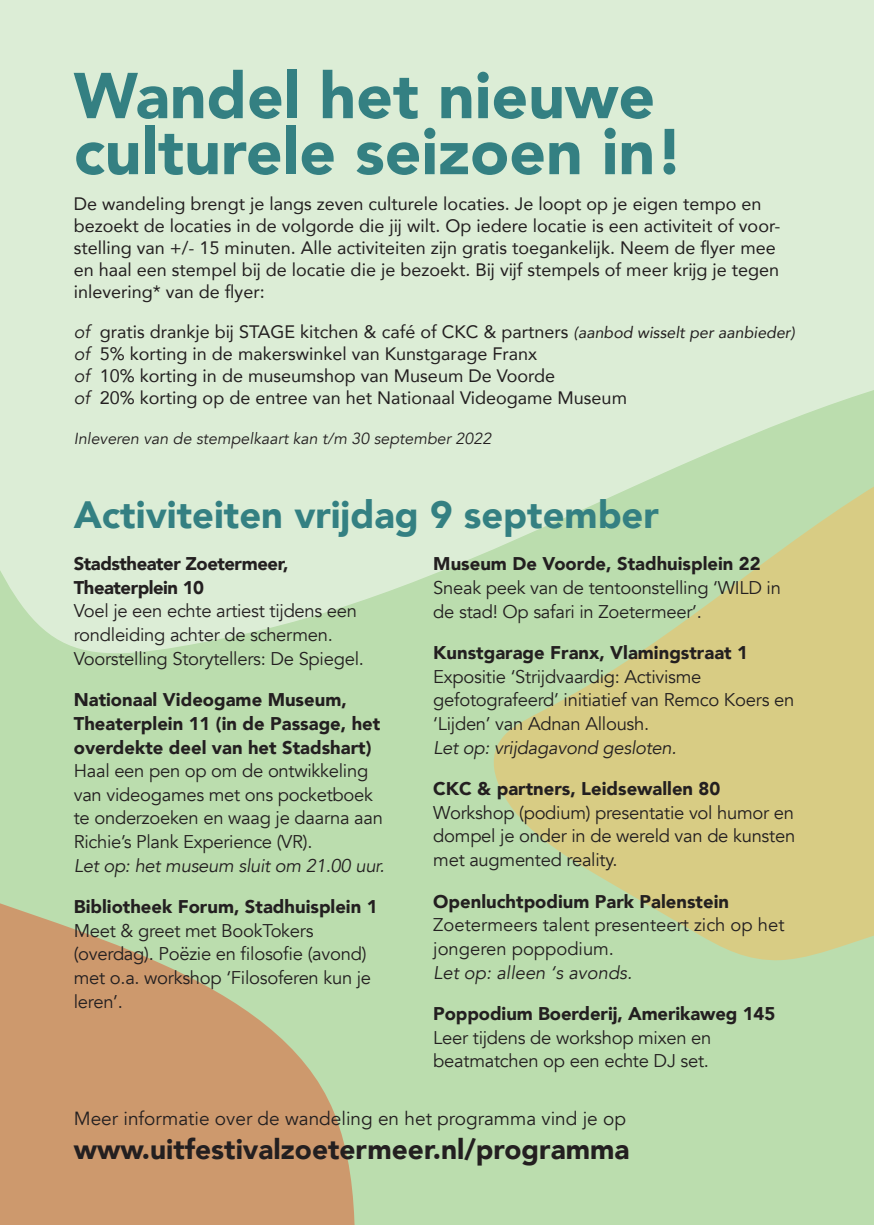
<style>
.page{position:relative;width:874px;height:1225px;background:#fff}
.page>*{position:absolute;margin:0;border:0;box-sizing:border-box;transform-origin:0 0}
.t1{font:900 64px/56px "Avenir";color:#348082}
.t2{font:900 38px "Avenir";color:#348082}
.t3{font:900 28px "Avenir";color:#231f20}
.t4{font:19px "Avenir";color:#231f20}
.t5{font:18.4px/23.6px "Avenir";letter-spacing:-.015em;color:#231f20}
.t6{font:900 18.4px/23.6px "Avenir";color:#231f20}
.t7{font:italic 18.4px "Avenir";letter-spacing:-.015em;color:#231f20}
.t8{font:900 18.4px/23.6px "Avenir";letter-spacing:-.025em;color:#231f20}
.t9{font:18px/22px "Avenir";color:#231f20}
.t10{font:italic 16px "Avenir";color:#231f20}
.s1{font-style:italic}
.s2{font-style:italic;font-size:16px}
</style>
<div class="page">
<div style="left:0;top:0;width:873px;height:1225px;background:#bbddae"></div>
<div style="left:0;top:0;width:873px;height:653px;background:#dcedd6"></div>
<svg style="left:491px;top:404px;width:382px;height:557px;fill:#d8cc84"></svg>
<svg style="left:0;top:903px;width:355px;height:322px;fill:#cd996d"></svg>
<h1 class="t1" style="left:74px;top:66px;width:611px">Wandel het nieuwe culturele seizoen in!</h1>
<p class="t9" style="left:74px;top:192px;width:707px">De wandeling brengt je langs zeven culturele locaties. Je loopt op je eigen tempo en bezoekt de locaties in de volgorde die jij wilt. Op iedere locatie is een activiteit of voor&shy;stelling van +/- 15 minuten. Alle activiteiten zijn gratis toegankelijk. Neem de flyer mee en haal een stempel bij de locatie die je bezoekt. Bij vijf stempels of meer krijg je tegen inlevering* van de flyer:</p>
<p class="t9" style="left:74px;top:320px;width:722px"><span class="s1">of</span> gratis drankje bij STAGE kitchen &amp; café of CKC &amp; partners <span class="s2">(aanbod wisselt per aanbieder) </span><span class="s1">of</span> 5% korting in de makerswinkel van Kunstgarage Franx<br><span class="s1">of</span> 10% korting in de museumshop van Museum De Voorde<br><span class="s1">of</span> 20% korting op de entree van het Nationaal Videogame Museum</p>
<p class="t10" style="left:74px;top:429px;width:419px">Inleveren van de stempelkaart kan t/m 30 september 2022</p>
<h2 class="t2" style="left:74px;top:482px;width:586px">Activiteiten vrijdag 9 september</h2>
<p class="t8" style="left:74px;top:551px;width:216px">Stadstheater Zoetermeer,<br>Theaterplein 10</p>
<p class="t5" style="left:74px;top:599px;width:291px">Voel je een echte artiest tijdens een rondleiding achter de schermen.<br>Voorstelling Storytellers: De Spiegel.</p>
<p class="t6" style="left:74px;top:687px;width:308px">Nationaal Videogame Museum,<br>Theaterplein 11 (in de Passage, het overdekte deel van het Stadshart)</p>
<p class="t5" style="left:74px;top:759px;width:311px">Haal een pen op om de ontwikkeling van videogames met ons pocketboek te onderzoeken en waag je daarna aan Richie’s Plank Experience (VR).</p>
<p class="t7" style="left:74px;top:854px;width:312px">Let op: het museum sluit om 21.00 uur.</p>
<p class="t6" style="left:74px;top:894px;width:305px">Bibliotheek Forum, Stadhuisplein 1</p>
<p class="t5" style="left:74px;top:919px;width:299px">Meet &amp; greet met BookTokers (overdag). Poëzie en filosofie (avond) met o.a. workshop ‘Filosoferen kun je leren’.</p>
<p class="t6" style="left:433px;top:551px;width:329px">Museum De Voorde, Stadhuisplein 22</p>
<p class="t5" style="left:433px;top:576px;width:349px">Sneak peek van de tentoonstelling ‘WILD in de stad! Op safari in Zoetermeer’.</p>
<p class="t6" style="left:433px;top:640px;width:316px">Kunstgarage Franx, Vlamingstraat 1</p>
<p class="t5" style="left:433px;top:665px;width:362px">Expositie ‘Strijdvaardig: Activisme gefotografeerd’ initiatief van Remco Koers en ‘Lijden’ van Adnan Alloush.</p>
<p class="t7" style="left:433px;top:736px;width:245px">Let op: vrijdagavond gesloten.</p>
<p class="t6" style="left:433px;top:776px;width:288px">CKC &amp; partners, Leidsewallen 80</p>
<p class="t5" style="left:433px;top:801px;width:363px;text-align:justify">Workshop (podium) presentatie vol humor en dompel je onder in de wereld van de kunsten met augmented reality.</p>
<p class="t6" style="left:433px;top:889px;width:297px">Openluchtpodium Park Palenstein</p>
<p class="t5" style="left:433px;top:913px;width:352px">Zoetermeers talent presenteert zich op het jongeren poppodium.</p>
<p class="t7" style="left:433px;top:961px;width:200px">Let op: alleen ‘s avonds.</p>
<p class="t6" style="left:433px;top:1001px;width:343px">Poppodium Boerderij, Amerikaweg 145</p>
<p class="t5" style="left:433px;top:1026px;width:279px">Leer tijdens de workshop mixen en beatmatchen op een echte DJ set.</p>
<p class="t4" style="left:74px;top:1107px;width:553px">Meer informatie over de wandeling en het programma vind je op</p>
<h3 class="t3" style="left:74px;top:1124px;width:557px">www.uitfestivalzoetermeer.nl/programma</h3>
</div>
